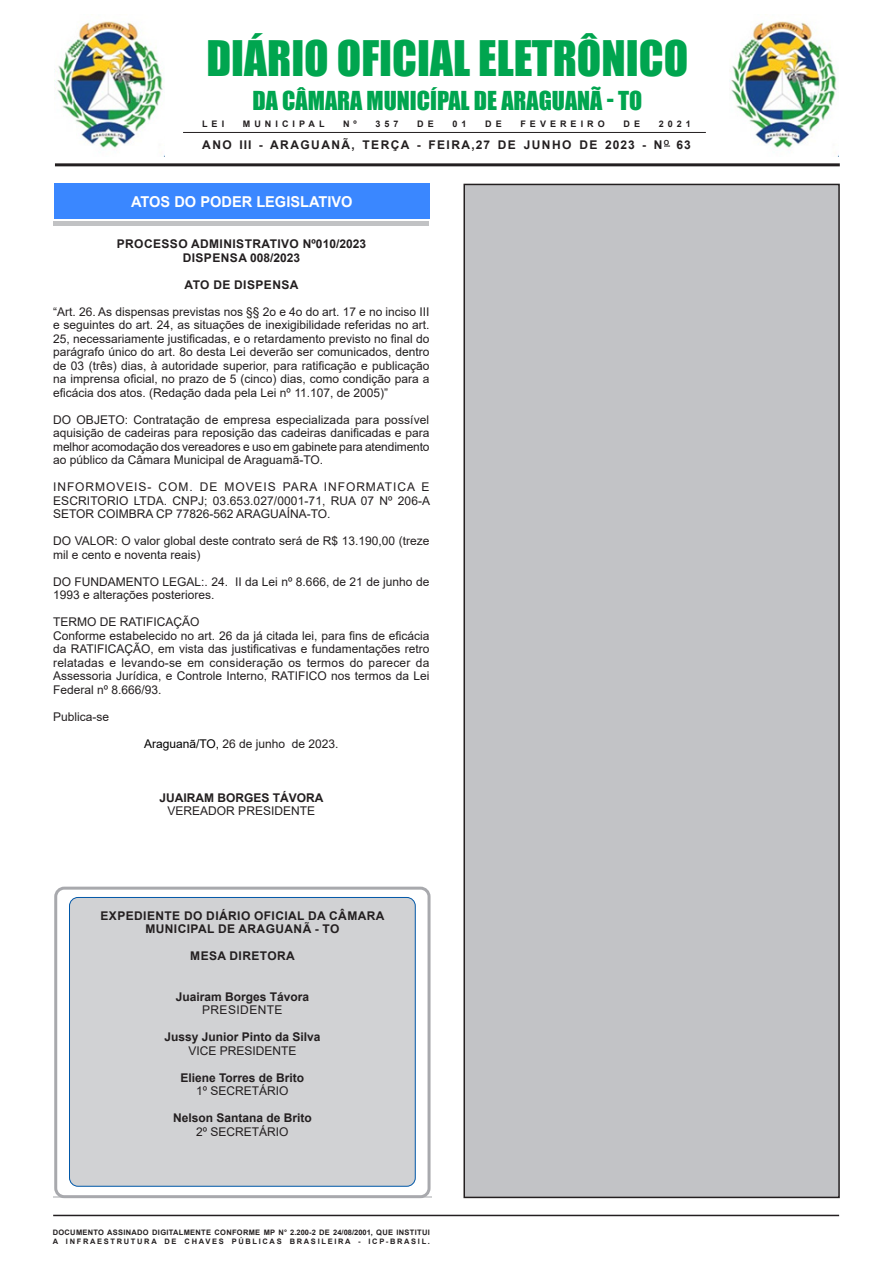
<style>
.page{position:relative;width:893px;height:1263px;background:#fff}
.page>*{position:absolute;margin:0;border:0;box-sizing:border-box;transform-origin:0 0}
.t1{font:45px "Impact";color:#00a54f}
.t2{font:24px "Impact";color:#00a54f}
.Chancela{font:700 15px "Arial";color:#fff}
.SEM_PARAGRAFO{font:12px/13.5px "Arial";color:#231f20;text-align:justify}
.TITULOS{font:700 12px/13.5px "Arial";letter-spacing:.035em;color:#231f20;text-align:center}
.NOME{font:700 12px "Arial";color:#231f20}
.CARGO{font:12px "Arial";color:#231f20}
.TITULOS-2{font:700 12px "Arial";letter-spacing:.12em;color:#231f20}
.CIDADE{font:12px "Arial";color:#231f20}
.CARGO-2{font:12px "Arial";letter-spacing:.035em;color:#231f20}
.NOME-2{font:700 9px "Arial";letter-spacing:.45em;color:#231f20}
.t3{font:700 7.5px "Arial";letter-spacing:.04em;color:#231f20}
.t4{font:700 7.5px "Arial";letter-spacing:.225em;color:#231f20}
.s1{color:#000}
</style>
<div class="page">
<hr style="left:53px;top:1215px;width:786px;height:1px;background:#231f20">
<hr style="left:55px;top:163px;width:785px;height:3px;background:#231f20">
<hr style="left:183px;top:132px;width:523px;height:1px;background:#231f20">
<div style="left:53px;top:189px;width:375px;height:37px;background:#c1c2c4"></div>
<div style="left:53px;top:186px;width:375px;height:35px;background:#fff"></div>
<div style="left:54px;top:184px;width:375px;height:35px;background:#3a87ff"></div>
<hr style="left:53px;top:1197px;width:379px;height:1px;background:#d1d2d4">
<div style="left:54px;top:887px;width:377px;height:311px;border:3px solid #a8a9ad;border-radius:9px"></div>
<div style="left:70px;top:897px;width:345px;height:289px;background:#d1d2d4;border-radius:9px"></div>
<div style="left:69px;top:897px;width:346px;height:289px;border:1px solid #0057a8;border-radius:9px"></div>
<img style="left:730px;top:21px;width:108px;height:136px">
<img style="left:55px;top:21px;width:110px;height:136px">
<div style="left:464px;top:184px;width:375px;height:1013px;background:#c2c3c6"></div>
<div style="left:463px;top:184px;width:377px;height:1014px;border:2px solid #231f20"></div>
<p class="t1" style="left:206px;top:23px;width:483px">DIÁRIO OFICIAL ELETRÔNICO</p>
<p class="t2" style="left:253px;top:82px;width:391px">DA CÂMARA MUNICÍPAL DE ARAGUANÃ - TO</p>
<p class="NOME-2" style="left:202px;top:117px;width:24px">LEI</p>
<p class="NOME-2" style="left:243px;top:117px;width:83px">MUNICIPAL</p>
<p class="NOME-2" style="left:343px;top:117px;width:15px">N º</p>
<p class="NOME-2" style="left:375px;top:117px;width:25px">357</p>
<p class="NOME-2" style="left:417px;top:117px;width:18px">D E</p>
<p class="NOME-2" style="left:452px;top:117px;width:16px">0 1</p>
<p class="NOME-2" style="left:485px;top:117px;width:18px">D E</p>
<p class="NOME-2" style="left:520px;top:117px;width:86px">FEVEREIRO</p>
<p class="NOME-2" style="left:623px;top:117px;width:18px">D E</p>
<p class="NOME-2" style="left:659px;top:117px;width:34px">2021</p>
<p class="TITULOS-2" style="left:202px;top:137px;width:490px">ANO III - ARAGUANÃ, TERÇA - FEIRA,27 DE JUNHO DE 2023 - N<sup>O</sup> 63</p>
<p class="Chancela" style="left:131px;top:191px;width:223px">ATOS DO PODER LEGISLATIVO</p>
<p class="TITULOS" style="left:117px;top:237px;width:251px">PROCESSO ADMINISTRATIVO Nº010/2023</p>
<p class="TITULOS" style="left:183px;top:251px;width:119px">DISPENSA 008/2023</p>
<p class="TITULOS" style="left:185px;top:278px;width:115px">ATO DE DISPENSA</p>
<p class="SEM_PARAGRAFO" style="left:53px;top:305px;width:378px">“Art. 26. As dispensas previstas nos §§ 2o e 4o do art. 17 e no inciso III e seguintes do art. 24, as situações de inexigibilidade referidas no art.<br>25, necessariamente justificadas, e o retardamento previsto no final do parágrafo único do art. 8o desta Lei deverão ser comunicados, dentro de 03 (três) dias, à autoridade superior, para ratificação e publicação na imprensa oficial, no prazo de 5 (cinco) dias, como condição para a eficácia dos atos. (Redação dada pela Lei nº 11.107, de 2005)”</p>
<p class="SEM_PARAGRAFO" style="left:53px;top:413px;width:378px">DO OBJETO: Contratação de empresa especializada para possível aquisição de cadeiras para reposição das cadeiras danificadas e para melhor acomodação dos vereadores e uso em gabinete para atendimento ao público da Câmara Municipal de Araguamã-TO.</p>
<p class="SEM_PARAGRAFO" style="left:53px;top:480px;width:379px">INFORMOVEIS- COM. DE MOVEIS PARA INFORMATICA E ESCRITORIO LTDA. CNPJ; 03.653.027/0001-71, RUA 07 Nº 206-A SETOR COIMBRA CP 77826-562 ARAGUAÍNA-TO.</p>
<p class="SEM_PARAGRAFO" style="left:53px;top:534px;width:378px">DO VALOR: O valor global deste contrato será de R$ 13.190,00 (treze mil e cento e noventa reais)</p>
<p class="SEM_PARAGRAFO" style="left:53px;top:575px;width:378px">DO FUNDAMENTO LEGAL:. 24. II da Lei nº 8.666, de 21 de junho de<br>1993 e alterações posteriores.</p>
<p class="SEM_PARAGRAFO" style="left:53px;top:615px;width:148px">TERMO DE RATIFICAÇÃO</p>
<p class="SEM_PARAGRAFO" style="left:53px;top:629px;width:378px">Conforme estabelecido no art. 26 da já citada lei, para fins de eficácia da RATIFICAÇÃO, em vista das justificativas e fundamentações retro relatadas e levando-se em consideração os termos do parecer da Assessoria Jurídica, e Controle Interno, RATIFICO nos termos da Lei Federal nº 8.666/93.</p>
<p class="SEM_PARAGRAFO" style="left:53px;top:710px;width:58px">Publica-se</p>
<p class="CIDADE" style="left:144px;top:735px;width:196px"><span class="s1">Araguanã/TO,</span> 26 de junho de 2023.</p>
<p class="NOME" style="left:160px;top:789px;width:166px">JUAIRAM BORGES TÁVORA</p>
<p class="CARGO" style="left:168px;top:803px;width:149px">VEREADOR PRESIDENTE</p>
<p class="TITULOS" style="left:101px;top:909px;width:286px">EXPEDIENTE DO DIÁRIO OFICIAL DA CÂMARA<br>MUNICIPAL DE ARAGUANÃ - TO</p>
<p class="TITULOS" style="left:190px;top:949px;width:106px">MESA DIRETORA</p>
<p class="NOME" style="left:176px;top:988px;width:135px">Juairam Borges Távora</p>
<p class="CARGO-2" style="left:202px;top:1001px;width:82px">PRESIDENTE</p>
<p class="NOME" style="left:164px;top:1028px;width:158px">Jussy Junior Pinto da Silva</p>
<p class="CARGO" style="left:188px;top:1042px;width:110px">VICE PRESIDENTE</p>
<p class="NOME" style="left:180px;top:1069px;width:125px">Eliene Torres de Brito</p>
<p class="CARGO" style="left:196px;top:1082px;width:94px">1º SECRETÁRIO</p>
<p class="NOME" style="left:173px;top:1109px;width:140px">Nelson Santana de Brito</p>
<p class="CARGO" style="left:196px;top:1123px;width:94px">2º SECRETÁRIO</p>
<p class="t3" style="left:53px;top:1227px;width:379px">DOCUMENTO ASSINADO DIGITALMENTE CONFORME MP N° 2.200-2 DE 24/08/2001, QUE INSTITUI</p>
<p class="t4" style="left:53px;top:1236px;width:379px">A INFRAESTRUTURA DE CHAVES PÚBLICAS BRASILEIRA - ICP-BRASIL.</p>
</div>
